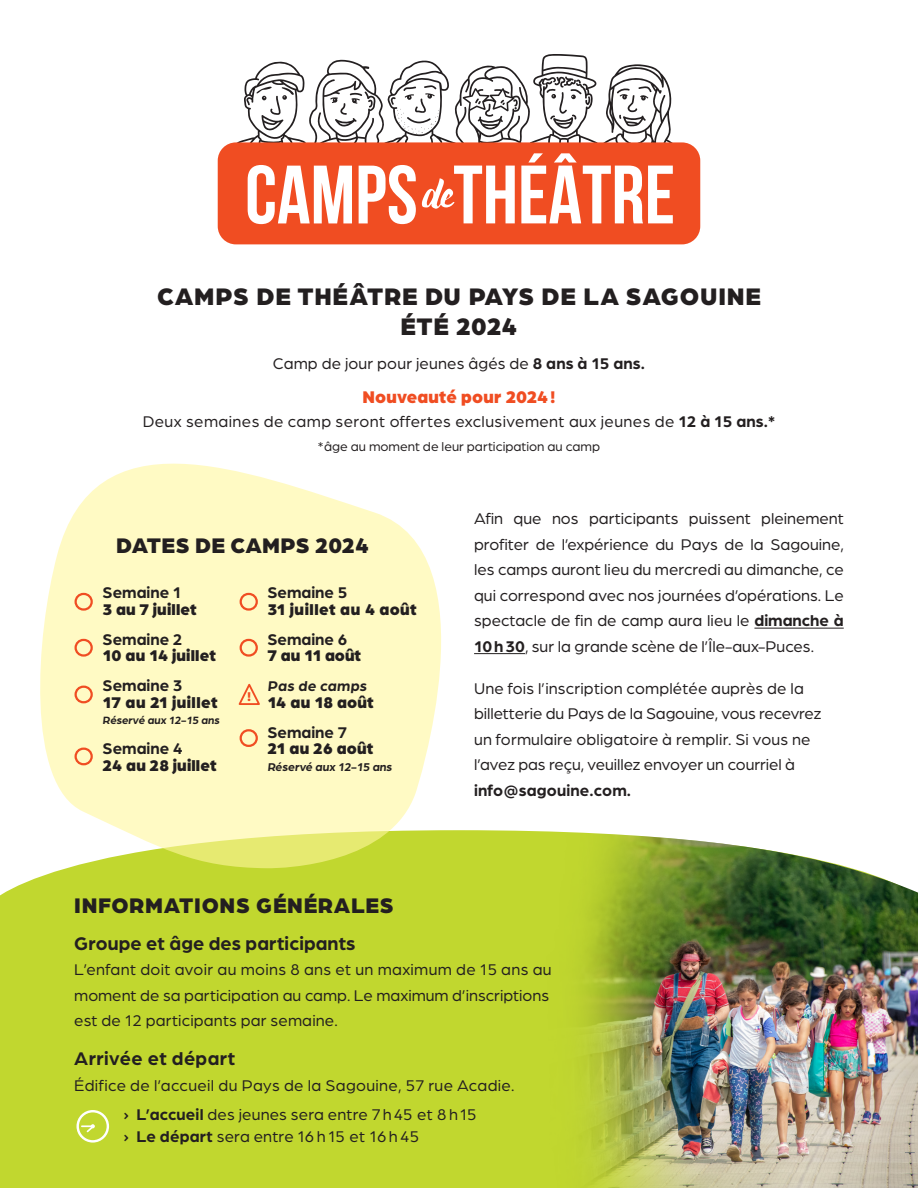
<style>
.page{position:relative;width:918px;height:1188px;background:#fff}
.page>*{position:absolute;margin:0;border:0;box-sizing:border-box;transform-origin:0 0}
.t1{font:900 25.5px/30.6px "Arboria";letter-spacing:.03em;color:#231f20;text-align:center}
.t2{font:900 22.5px "Arboria";letter-spacing:.03em;color:#231f20}
.t3{font:900 22.5px "Arboria";color:#231f20}
.t4{font:700 19.5px "Arboria";letter-spacing:.005em;color:#231f20}
.t5{font:900 18px "Arboria";letter-spacing:.01em;color:#f04d22}
.t6{font:16.5px/25.5px "Arboria";letter-spacing:.01em;color:#231f20}
.t7{font:900 16.5px/16.5px "Arboria";letter-spacing:.01em;color:#231f20}
.t8{font:700 16.5px "Arboria";color:#231f20}
.t9{font:900 16.5px "Arboria";letter-spacing:.03em;color:#231f20}
.t10{font:700 15px "Arboria";color:#231f20}
.t11{font:13.5px "Arboria";color:#231f20}
.t12{font:900 13.5px "Arboria";color:#f04d22}
.t13{font:700 12px "Arboria";color:#231f20}
.t14{font:700 11.25px "Arboria";color:#231f20}
.s1{font-weight:700}
</style>
<div class="page">
<div style="left:0;top:830px;width:530px;height:358px;background:#c1d72f"></div>
<svg style="left:238px;top:54px;width:434px;height:88px"></svg>
<hr style="left:754px;top:628px;width:90px;height:1px;background:#231f20">
<hr style="left:474px;top:653px;width:51px;height:1px;background:#231f20">
<div style="left:77px;top:1110px;width:32px;height:33px;border:2px solid #fff;border-radius:50%"></div>
<svg style="left:80px;top:1124px;width:18px;height:10px"></svg>
<svg style="left:218px;top:142px;width:482px;height:102px;fill:#f04d22"></svg>
<img style="left:530px;top:831px;width:388px;height:357px">
<svg style="left:25px;top:463px;width:469px;height:405px;fill:#fffac4"></svg>
<svg style="left:237px;top:681px;width:25px;height:26px"></svg>
<div style="left:75px;top:593px;width:18px;height:18px;border:2px solid #f04d22;border-radius:8px"></div>
<div style="left:240px;top:593px;width:18px;height:18px;border:2px solid #f04d22;border-radius:8px"></div>
<div style="left:75px;top:639px;width:18px;height:18px;border:2px solid #f04d22;border-radius:8px"></div>
<div style="left:240px;top:639px;width:18px;height:18px;border:2px solid #f04d22;border-radius:8px"></div>
<div style="left:240px;top:729px;width:18px;height:18px;border:2px solid #f04d22;border-radius:8px"></div>
<div style="left:75px;top:748px;width:18px;height:17px;border:2px solid #f04d22;border-radius:8px"></div>
<div style="left:75px;top:686px;width:18px;height:17px;border:2px solid #f04d22;border-radius:8px"></div>
<p class="t1" style="left:157px;top:279px;width:605px">CAMPS DE THÉÂTRE DU PAYS DE LA SAGOUINE<br>ÉTÉ 2024</p>
<p class="t6" style="left:273px;top:350px;width:374px">Camp de jour pour jeunes âgés de <span class="s1">8 ans à 15 ans.</span></p>
<p class="t5" style="left:363px;top:384px;width:194px">Nouveauté pour 2024!</p>
<p class="t6" style="left:143px;top:408px;width:634px">Deux semaines de camp seront offertes exclusivement aux jeunes de <span class="s1">12 à 15 ans.*</span></p>
<p class="t11" style="left:318px;top:438px;width:284px">*âge au moment de leur participation au camp</p>
<p class="t3" style="left:116px;top:529px;width:255px">DATES DE CAMPS 2024</p>
<p class="t7" style="left:103px;top:583px;width:96px"><span class="s1">Semaine 1<br></span>3 au 7 juillet</p>
<p class="t7" style="left:103px;top:630px;width:115px"><span class="s1">Semaine 2<br></span>10 au 14 juillet</p>
<p class="t7" style="left:103px;top:676px;width:117px"><span class="s1">Semaine 3<br></span>17 au 21 juillet</p>
<p class="t14" style="left:103px;top:713px;width:120px">Réservé aux 12-15 ans</p>
<p class="t7" style="left:103px;top:739px;width:116px"><span class="s1">Semaine 4<br></span>24 au 28 juillet</p>
<p class="t8" style="left:267px;top:581px;width:81px">Semaine 5</p>
<p class="t9" style="left:267px;top:597px;width:151px">31 juillet au 4 août</p>
<p class="t7" style="left:267px;top:630px;width:95px"><span class="s1">Semaine 6<br></span>7 au 11 août</p>
<p class="t10" style="left:267px;top:676px;width:103px">Pas de camps</p>
<p class="t7" style="left:267px;top:693px;width:108px">14 au 18 août</p>
<p class="t8" style="left:267px;top:721px;width:81px">Semaine 7</p>
<p class="t7" style="left:267px;top:739px;width:107px">21 au 26 août</p>
<p class="t13" style="left:267px;top:759px;width:128px">Réservé aux 12-15 ans</p>
<p class="t12" style="left:247px;top:686px;width:6px">!</p>
<p class="t6" style="left:474px;top:506px;width:371px;text-align:justify">Afin que nos participants puissent pleinement profiter de l’expérience du Pays de la Sagouine, les camps auront lieu du mercredi au dimanche, ce qui correspond avec nos journées d’opérations. Le spectacle de fin de camp aura lieu le <span class="s1">dimanche à 10h30</span>, sur la grande scène de l’Île-aux-Puces.</p>
<p class="t6" style="left:474px;top:675px;width:349px">Une fois l’inscription complétée auprès de la billetterie du Pays de la Sagouine, vous recevrez un formulaire obligatoire à remplir. Si vous ne l’avez pas reçu, veuillez envoyer un courriel à <span class="s1">info@sagouine.com.</span></p>
<p class="t2" style="left:74px;top:890px;width:321px">INFORMATIONS GÉNÉRALES</p>
<p class="t4" style="left:74px;top:930px;width:283px">Groupe et âge des participants</p>
<p class="t6" style="left:74px;top:956px;width:479px">L’enfant doit avoir au moins 8 ans et un maximum de 15 ans au moment de sa participation au camp. Le maximum d’inscriptions est de 12 participants par semaine.</p>
<p class="t4" style="left:74px;top:1045px;width:163px">Arrivée et départ</p>
<p class="t6" style="left:74px;top:1072px;width:442px">Édifice de l’accueil du Pays de la Sagouine, 57 rue Acadie.</p>
<p class="t6" style="left:124px;top:1101px;width:354px"><span class="s1">› L’accueil</span> des jeunes sera entre 7 h45 et 8 h15</p>
<p class="t6" style="left:124px;top:1123px;width:297px"><span class="s1">› Le départ</span> sera entre 16 h 15 et 16 h 45</p>
</div>
